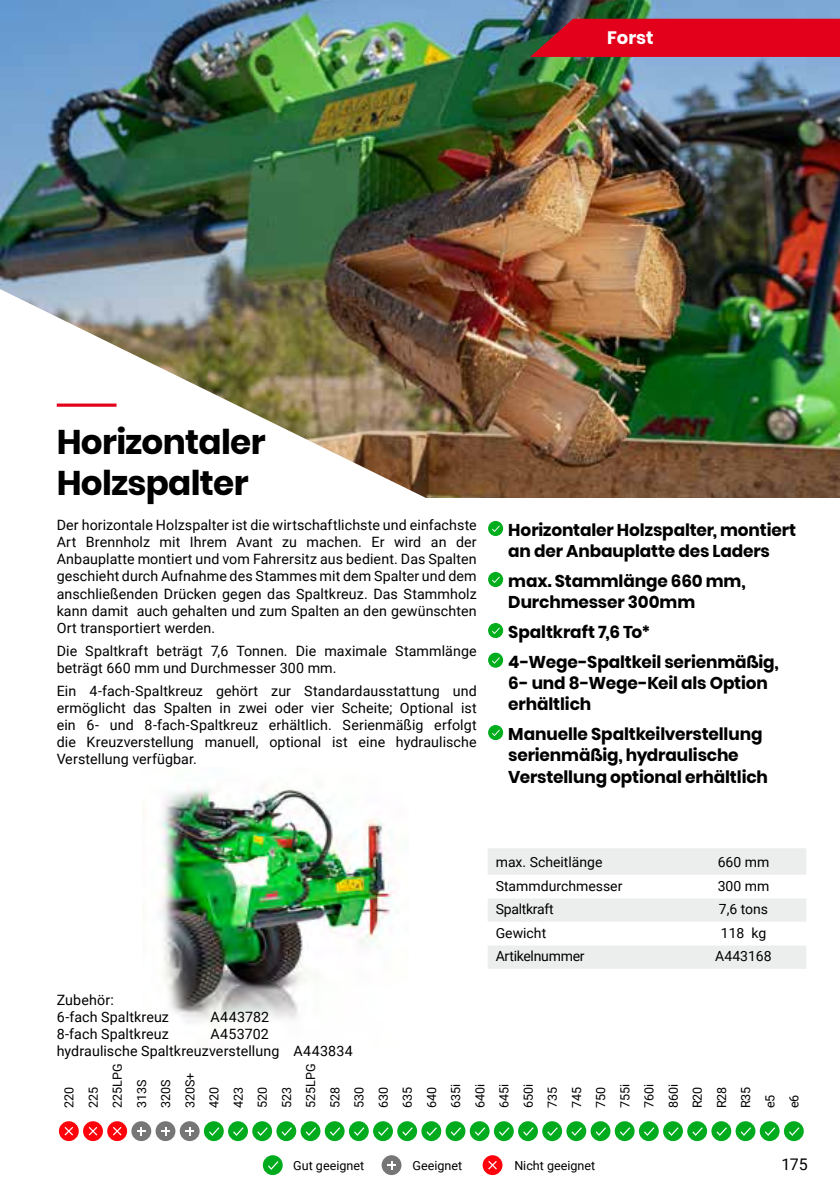
<style>
.page{position:relative;width:840px;height:1191px;background:#fff}
.page>*{position:absolute;margin:0;border:0;box-sizing:border-box;transform-origin:0 0}
.t1{font:700 34.2px/41px "Poppins";letter-spacing:-.02em;color:#000}
.t2{font:700 18px "Poppins";color:#fff}
.t3{font:700 17px/21.4px "Poppins";letter-spacing:-.01em;color:#000}
.t4{font:16px "Roboto";color:#000}
.t5{font:14.2px/17px "Roboto";letter-spacing:.01em;color:#000}
.t6{font:14px "Roboto";color:#000}
.t7{font:14px "Roboto";letter-spacing:-.02em;color:#000}
.t8{font:12.6px/24.2px "Roboto";color:#000}
</style>
<div class="page">
<img style="left:0;top:0;width:839px;height:497px">
<img style="left:0;top:289px;width:429px;height:209px">
<svg style="left:57px;top:403px;width:59px;height:4px"></svg>
<div style="left:263px;top:1155px;width:19px;height:20px;background:#00ac1d;border-radius:50%"></div>
<svg style="left:268px;top:1161px;width:10px;height:8px"></svg>
<div style="left:381px;top:1155px;width:20px;height:20px;background:#767676;border-radius:50%"></div>
<svg style="left:387px;top:1161px;width:8px;height:8px"></svg>
<div style="left:482px;top:1155px;width:20px;height:20px;background:#ff010a;border-radius:50%"></div>
<svg style="left:488px;top:1161px;width:8px;height:8px"></svg>
<img style="left:160px;top:787px;width:235px;height:237px">
<div style="left:488px;top:521px;width:15px;height:15px;background:#00ad1d;border-radius:50%"></div>
<svg style="left:492px;top:526px;width:7px;height:6px"></svg>
<div style="left:488px;top:572px;width:15px;height:15px;background:#00ad1d;border-radius:50%"></div>
<svg style="left:492px;top:577px;width:7px;height:6px"></svg>
<div style="left:488px;top:623px;width:15px;height:15px;background:#00ad1d;border-radius:50%"></div>
<svg style="left:492px;top:628px;width:7px;height:6px"></svg>
<div style="left:488px;top:652px;width:15px;height:15px;background:#00ad1d;border-radius:50%"></div>
<svg style="left:492px;top:657px;width:7px;height:7px"></svg>
<div style="left:488px;top:725px;width:15px;height:15px;background:#00ad1d;border-radius:50%"></div>
<svg style="left:492px;top:730px;width:7px;height:6px"></svg>
<svg style="left:488px;top:848px;width:317px;height:120px"></svg>
<div style="left:59px;top:1121px;width:20px;height:20px;background:#ff010a;border-radius:50%"></div>
<svg style="left:64px;top:1127px;width:9px;height:8px"></svg>
<div style="left:83px;top:1121px;width:20px;height:20px;background:#ff010a;border-radius:50%"></div>
<svg style="left:89px;top:1127px;width:8px;height:8px"></svg>
<div style="left:107px;top:1121px;width:20px;height:20px;background:#ff010a;border-radius:50%"></div>
<svg style="left:113px;top:1127px;width:8px;height:8px"></svg>
<div style="left:131px;top:1121px;width:20px;height:20px;background:#767676;border-radius:50%"></div>
<svg style="left:137px;top:1127px;width:9px;height:8px"></svg>
<div style="left:155px;top:1121px;width:20px;height:20px;background:#767676;border-radius:50%"></div>
<svg style="left:161px;top:1127px;width:9px;height:8px"></svg>
<div style="left:180px;top:1121px;width:19px;height:20px;background:#767676;border-radius:50%"></div>
<svg style="left:185px;top:1127px;width:9px;height:8px"></svg>
<div style="left:204px;top:1121px;width:20px;height:20px;background:#00ac1d;border-radius:50%"></div>
<svg style="left:209px;top:1127px;width:10px;height:8px"></svg>
<div style="left:228px;top:1121px;width:20px;height:20px;background:#00ac1d;border-radius:50%"></div>
<svg style="left:233px;top:1127px;width:10px;height:8px"></svg>
<div style="left:252px;top:1121px;width:20px;height:20px;background:#00ac1d;border-radius:50%"></div>
<svg style="left:257px;top:1127px;width:10px;height:8px"></svg>
<div style="left:276px;top:1121px;width:20px;height:20px;background:#00ac1d;border-radius:50%"></div>
<svg style="left:281px;top:1127px;width:11px;height:8px"></svg>
<div style="left:300px;top:1121px;width:20px;height:20px;background:#00ac1d;border-radius:50%"></div>
<svg style="left:305px;top:1127px;width:11px;height:8px"></svg>
<div style="left:324px;top:1121px;width:20px;height:20px;background:#00ac1d;border-radius:50%"></div>
<svg style="left:330px;top:1127px;width:10px;height:8px"></svg>
<div style="left:349px;top:1121px;width:19px;height:20px;background:#00ac1d;border-radius:50%"></div>
<svg style="left:354px;top:1127px;width:10px;height:8px"></svg>
<div style="left:373px;top:1121px;width:20px;height:20px;background:#00ac1d;border-radius:50%"></div>
<svg style="left:378px;top:1127px;width:10px;height:8px"></svg>
<div style="left:397px;top:1121px;width:20px;height:20px;background:#00ac1d;border-radius:50%"></div>
<svg style="left:402px;top:1127px;width:10px;height:8px"></svg>
<div style="left:421px;top:1121px;width:20px;height:20px;background:#00ac1d;border-radius:50%"></div>
<svg style="left:426px;top:1127px;width:10px;height:8px"></svg>
<div style="left:445px;top:1121px;width:20px;height:20px;background:#00ac1d;border-radius:50%"></div>
<svg style="left:450px;top:1127px;width:11px;height:8px"></svg>
<div style="left:469px;top:1121px;width:20px;height:20px;background:#00ac1d;border-radius:50%"></div>
<svg style="left:475px;top:1127px;width:10px;height:8px"></svg>
<div style="left:493px;top:1121px;width:20px;height:20px;background:#00ac1d;border-radius:50%"></div>
<svg style="left:499px;top:1127px;width:10px;height:8px"></svg>
<div style="left:518px;top:1121px;width:19px;height:20px;background:#00ac1d;border-radius:50%"></div>
<svg style="left:523px;top:1127px;width:10px;height:8px"></svg>
<div style="left:542px;top:1121px;width:19px;height:20px;background:#00ac1d;border-radius:50%"></div>
<svg style="left:547px;top:1127px;width:10px;height:8px"></svg>
<div style="left:566px;top:1121px;width:20px;height:20px;background:#00ac1d;border-radius:50%"></div>
<svg style="left:571px;top:1127px;width:10px;height:8px"></svg>
<div style="left:590px;top:1121px;width:20px;height:20px;background:#00ac1d;border-radius:50%"></div>
<svg style="left:595px;top:1127px;width:10px;height:8px"></svg>
<div style="left:614px;top:1121px;width:20px;height:20px;background:#00ac1d;border-radius:50%"></div>
<svg style="left:620px;top:1127px;width:10px;height:8px"></svg>
<div style="left:638px;top:1121px;width:20px;height:20px;background:#00ac1d;border-radius:50%"></div>
<svg style="left:644px;top:1127px;width:10px;height:8px"></svg>
<svg style="left:662px;top:1121px;width:20px;height:20px"></svg>
<svg style="left:667px;top:1127px;width:11px;height:8px"></svg>
<svg style="left:686px;top:1121px;width:20px;height:20px"></svg>
<svg style="left:692px;top:1127px;width:10px;height:8px"></svg>
<div style="left:711px;top:1121px;width:19px;height:20px;background:#00ac1d;border-radius:50%"></div>
<svg style="left:716px;top:1127px;width:10px;height:8px"></svg>
<div style="left:735px;top:1121px;width:20px;height:20px;background:#00ac1d;border-radius:50%"></div>
<svg style="left:740px;top:1127px;width:10px;height:8px"></svg>
<div style="left:759px;top:1121px;width:20px;height:20px;background:#00ac1d;border-radius:50%"></div>
<svg style="left:765px;top:1128px;width:9px;height:7px"></svg>
<div style="left:783px;top:1121px;width:20px;height:20px;background:#00ac1d;border-radius:50%"></div>
<svg style="left:789px;top:1127px;width:10px;height:8px"></svg>
<svg style="left:530px;top:19px;width:309px;height:38px;background:#d3041c"></svg>
<p class="t2" style="left:606px;top:27px;width:48px">Forst</p>
<h1 class="t1" style="left:57px;top:421px;width:210px">Horizontaler<br>Holzspalter</h1>
<p class="t5" style="left:57px;top:516px;width:421px;text-align:justify">Der horizontale Holzspalter ist die wirtschaftlichste und einfachste Art Brennholz mit Ihrem Avant zu machen. Er wird an der Anbauplatte montiert und vom Fahrersitz aus bedient. Das Spalten geschieht durch Aufnahme des Stammes mit dem Spalter und dem anschließenden Drücken gegen das Spaltkreuz. Das Stammholz kann damit auch gehalten und zum Spalten an den gewünschten Ort transportiert werden.</p>
<p class="t5" style="left:57px;top:641px;width:421px">Die Spaltkraft beträgt 7,6 Tonnen. Die maximale Stammlänge beträgt 660 mm und Durchmesser 300 mm.</p>
<p class="t5" style="left:57px;top:682px;width:421px;text-align:justify">Ein 4-fach-Spaltkreuz gehört zur Standardausstattung und ermöglicht das Spalten in zwei oder vier Scheite; Optional ist ein 6- und 8-fach-Spaltkreuz erhältlich. Serienmäßig erfolgt die Kreuzverstellung manuell, optional ist eine hydraulische Verstellung verfügbar.</p>
<p class="t3" style="left:508px;top:519px;width:289px">Horizontaler Holzspalter, montiert an der Anbauplatte des Laders</p>
<p class="t3" style="left:508px;top:570px;width:239px">max. Stammlänge 660 mm,<br>Durchmesser 300mm</p>
<p class="t3" style="left:508px;top:617px;width:272px;line-height:29.6px">Spaltkraft 7,6 To*<br>4-Wege-Spaltkeil serienmäßig,</p>
<p class="t3" style="left:508px;top:672px;width:261px">6- und 8-Wege-Keil als Option erhältlich</p>
<p class="t3" style="left:508px;top:723px;width:261px">Manuelle Spaltkeilverstellung serienmäßig, hydraulische<br>Verstellung optional erhältlich</p>
<p class="t5" style="left:57px;top:990px;width:114px">Zubehör:<br>6-fach Spaltkreuz</p>
<p class="t5" style="left:210px;top:1007px;width:60px">A443782</p>
<p class="t5" style="left:57px;top:1025px;width:113px">8-fach Spaltkreuz</p>
<p class="t5" style="left:57px;top:1025px;width:297px;text-indent:154px">A453702 hydraulische Spaltkreuzverstellung A443834</p>
<p class="t6" style="left:495px;top:852px;width:108px">max. Scheitlänge</p>
<p class="t6" style="left:717px;top:852px;width:53px">660 mm</p>
<p class="t6" style="left:495px;top:876px;width:128px">Stammdurchmesser</p>
<p class="t6" style="left:717px;top:876px;width:53px">300 mm</p>
<p class="t7" style="left:495px;top:899px;width:59px">Spaltkraft</p>
<p class="t6" style="left:718px;top:899px;width:51px">7,6 tons</p>
<p class="t6" style="left:495px;top:923px;width:52px">Gewicht</p>
<p class="t6" style="left:720px;top:923px;width:47px">118 kg</p>
<p class="t7" style="left:495px;top:946px;width:90px">Artikelnummer</p>
<p class="t6" style="left:715px;top:946px;width:58px">A443168</p>
<p class="t8" style="left:56px;top:1108px;width:46px;rotate:-90deg">220<br>225<br>225LPG<br>313S<br>320S<br>320S+<br>420<br>423<br>520<br>523<br>525LPG<br>528<br>530<br>630<br>635<br>640<br>635i<br>640i<br>645i<br>650i<br>735<br>745<br>750<br>755i<br>760i<br>860i<br>R20<br>R28<br>R35<br>e5<br>e6</p>
<p class="t8" style="left:293px;top:1152px;width:72px">Gut geeignet</p>
<p class="t8" style="left:412px;top:1152px;width:51px">Geeignet</p>
<p class="t8" style="left:514px;top:1152px;width:82px">Nicht geeignet</p>
<p class="t4" style="left:781px;top:1153px;width:28px">175</p>
</div>
